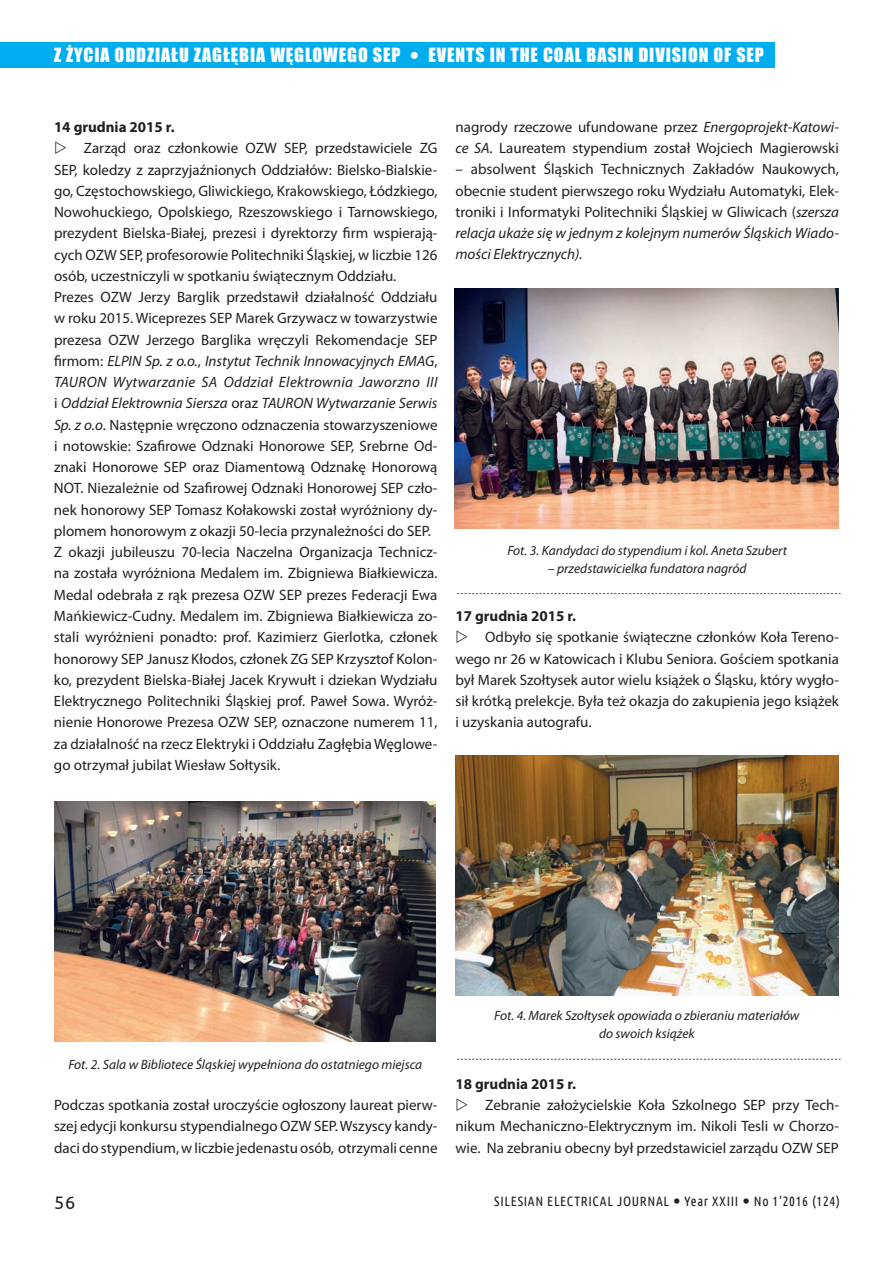
<style>
.page{position:relative;width:893px;height:1263px;background:#fff}
.page>*{position:absolute;margin:0;border:0;box-sizing:border-box;transform-origin:0 0}
.t1{font:18px "Impact";letter-spacing:.05em;color:#fff}
.t2{font:18px "Ubuntu";color:#231f20}
.t3{font:15px/21.3px "Myriad Pro";color:#231f20;text-align:justify}
.t4{font:700 15px "Myriad Pro";color:#231f20}
.t5{font:italic 13.5px/18px "Myriad Pro";color:#231f20;text-align:center}
.t6{font:13.5px "Ubuntu Condensed";letter-spacing:.05em;color:#231f20}
.s1{font-style:italic}
</style>
<div class="page">
<div style="left:0;top:42px;width:775px;height:26px;background:#00aeef"></div>
<img style="left:54px;top:801px;width:382px;height:240px">
<img style="left:455px;top:288px;width:383px;height:240px">
<svg style="left:457px;top:593px;width:384px;height:1px"></svg>
<img style="left:455px;top:756px;width:383px;height:240px">
<svg style="left:457px;top:1059px;width:384px;height:1px"></svg>
<p class="t1" style="left:54px;top:41px;width:348px">Z ŻYCIA ODDZIAŁU ZAGŁĘBIA WĘGLOWEGO SEP</p>
<p class="t1" style="left:54px;top:41px;width:163px">ELEKTROENERGETYKA</p>
<p class="t1" style="left:244px;top:41px;width:161px">POWER ENGINEERING</p>
<p class="t1" style="left:429px;top:41px;width:337px">EVENTS IN THE COAL BASIN DIVISION OF SEP</p>
<p class="t4" style="left:54px;top:117px;width:122px">14 grudnia 2015 r.</p>
<p class="t3" style="left:54px;top:137px;width:385px;text-align:left;text-indent:30px">Zarząd oraz członkowie OZW SEP, przedstawiciele ZG SEP, koledzy z zaprzyjaźnionych Oddziałów: Bielsko-Bialskie&shy;go, Częstochowskiego, Gliwickiego, Krakowskiego, Łódzkiego, Nowohuckiego, Opolskiego, Rzeszowskiego i Tarnowskiego, prezydent Bielska-Białej, prezesi i dyrektorzy firm wspierają&shy;cych OZW SEP, profesorowie Politechniki Śląskiej, w liczbie 126 osób, uczestniczyli w spotkaniu świątecznym Oddziału.<br>Prezes OZW Jerzy Barglik przedstawił działalność Oddziału w roku 2015. Wiceprezes SEP Marek Grzywacz w towarzystwie prezesa OZW Jerzego Barglika wręczyli Rekomendacje SEP firmom: <span class="s1">ELPIN Sp. z o.o.</span>, <span class="s1">Instytut Technik Innowacyjnych EMAG</span>, <span class="s1">TAURON Wytwarzanie SA Oddział Elektrownia Jaworzno III </span>i <span class="s1">Oddział Elektrownia Siersza</span> oraz <span class="s1">TAURON Wytwarzanie Serwis Sp. z o.o</span>. Następnie wręczono odznaczenia stowarzyszeniowe i notowskie: Szafirowe Odznaki Honorowe SEP, Srebrne Od&shy;znaki Honorowe SEP oraz Diamentową Odznakę Honorową NOT. Niezależnie od Szafirowej Odznaki Honorowej SEP czło&shy;nek honorowy SEP Tomasz Kołakowski został wyróżniony dy&shy;plomem honorowym z okazji 50-lecia przynależności do SEP.<br>Z okazji jubileuszu 70-lecia Naczelna Organizacja Technicz&shy;na została wyróżniona Medalem im. Zbigniewa Białkiewicza.<br>Medal odebrała z rąk prezesa OZW SEP prezes Federacji Ewa Mańkiewicz-Cudny. Medalem im. Zbigniewa Białkiewicza zo&shy;stali wyróżnieni ponadto: prof. Kazimierz Gierlotka, członek honorowy SEP Janusz Kłodos, członek ZG SEP Krzysztof Kolon&shy;ko, prezydent Bielska-Białej Jacek Krywułt i dziekan Wydziału Elektrycznego Politechniki Śląskiej prof. Paweł Sowa. Wyróż&shy;nienie Honorowe Prezesa OZW SEP, oznaczone numerem 11, za działalność na rzecz Elektryki i Oddziału Zagłębia Węglowe&shy;go otrzymał jubilat Wiesław Sołtysik.</p>
<p class="t3" style="left:455px;top:116px;width:385px">nagrody rzeczowe ufundowane przez <span class="s1">Energoprojekt-Katowi&shy;ce SA</span>. Laureatem stypendium został Wojciech Magierowski</p>
<p class="t3" style="left:455px;top:159px;width:385px">– absolwent Śląskich Technicznych Zakładów Naukowych, obecnie student pierwszego roku Wydziału Automatyki, Elek&shy;troniki i Informatyki Politechniki Śląskiej w Gliwicach (<span class="s1">szersza relacja ukaże się w jednym z kolejnym numerów Śląskich Wiado&shy;mości Elektrycznych).</span></p>
<p class="t5" style="left:507px;top:541px;width:281px">Fot. 3. Kandydaci do stypendium i kol. Aneta Szubert</p>
<p class="t5" style="left:548px;top:559px;width:200px">– przedstawicielka fundatora nagród</p>
<p class="t4" style="left:455px;top:606px;width:122px">17 grudnia 2015 r.</p>
<p class="t3" style="left:455px;top:626px;width:385px;text-indent:30px">Odbyło się spotkanie świąteczne członków Koła Tereno&shy;wego nr 26 w Katowicach i Klubu Seniora. Gościem spotkania był Marek Szołtysek autor wielu książek o Śląsku, który wygło&shy;sił krótką prelekcje. Była też okazja do zakupienia jego książek i uzyskania autografu.</p>
<p class="t5" style="left:68px;top:1055px;width:355px">Fot. 2. Sala w Bibliotece Śląskiej wypełniona do ostatniego miejsca</p>
<p class="t3" style="left:54px;top:1094px;width:385px">Podczas spotkania został uroczyście ogłoszony laureat pierw&shy;szej edycji konkursu stypendialnego OZW SEP. Wszyscy kandy&shy;daci do stypendium, w liczbie jedenastu osób, otrzymali cenne</p>
<p class="t5" style="left:494px;top:1006px;width:307px">Fot. 4. Marek Szołtysek opowiada o zbieraniu materiałów do swoich książek</p>
<p class="t4" style="left:455px;top:1074px;width:122px">18 grudnia 2015 r.</p>
<p class="t3" style="left:455px;top:1094px;width:385px;text-indent:30px">Zebranie założycielskie Koła Szkolnego SEP przy Tech&shy;nikum Mechaniczno-Elektrycznym im. Nikoli Tesli w Chorzo&shy;wie. Na zebraniu obecny był przedstawiciel zarządu OZW SEP</p>
<p class="t2" style="left:54px;top:1192px;width:23px">56</p>
<p class="t6" style="left:494px;top:1192px;width:347px">SILESIAN ELECTRICAL JOURNAL Year XXIII No 1’2016 (124)</p>
</div>
